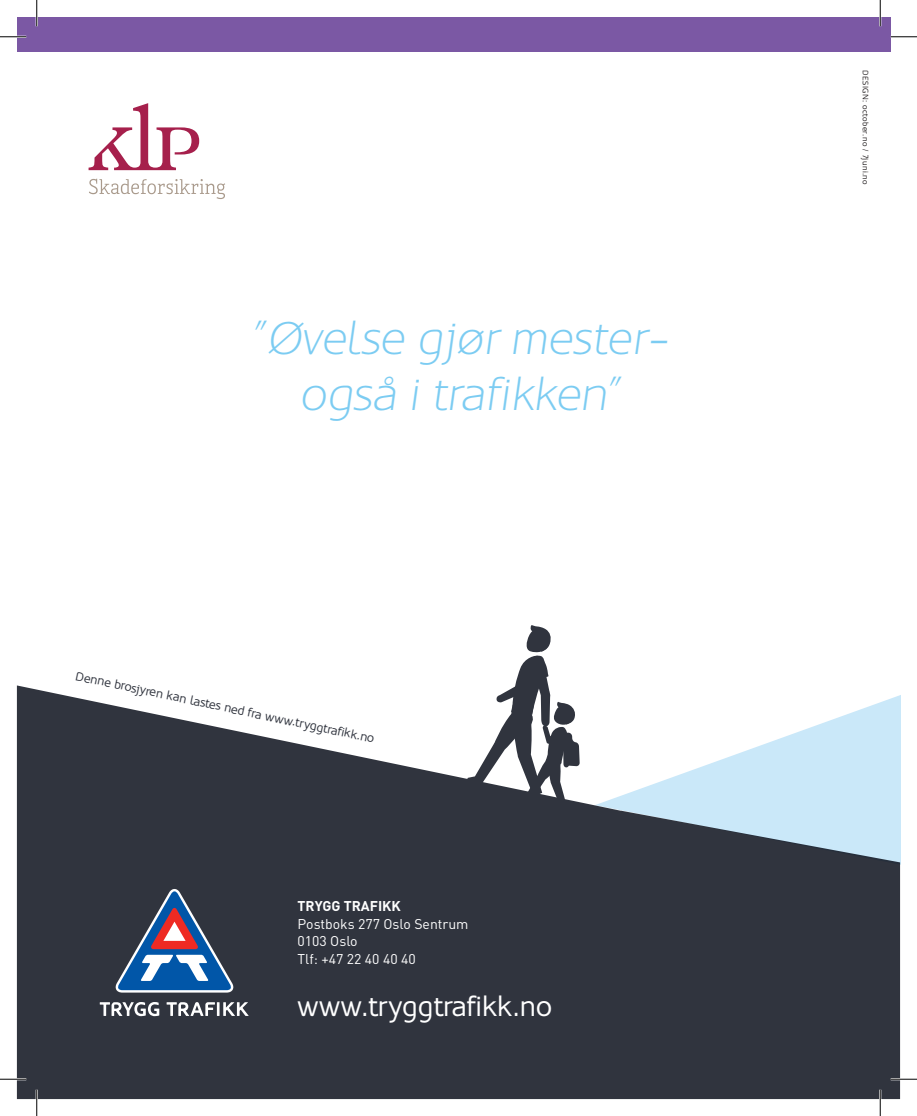
<style>
.page{position:relative;width:917px;height:1116px;background:#fff}
.page>*{position:absolute;margin:0;border:0;box-sizing:border-box;transform-origin:0 0}
.t1{font:italic 300 45.5px "Oblik";color:#7cccf2}
.t2{font:28px "Oblik";color:#fff}
.t3{font:14px "DIN";color:#fff}
.t4{font:700 14px "DIN";color:#fff}
.t5{font:12.25px "Oblik";color:#30343e}
.t6{font:7.88px "Oblik";letter-spacing:.05em;color:#231f20}
</style>
<div class="page">
<svg style="left:17px;top:685px;width:883px;height:413px;background:#42454e"></svg>
<div style="left:17px;top:17px;width:873px;height:35px;background:#7b58a4"></div>
<svg style="left:115px;top:888px;width:119px;height:104px;background:#4c5c7b"></svg>
<svg style="left:100px;top:1001px;width:59px;height:14px"></svg>
<svg style="left:167px;top:1001px;width:82px;height:14px"></svg>
<svg style="left:89px;top:179px;width:136px;height:20px"></svg>
<svg style="left:89px;top:103px;width:110px;height:67px"></svg>
<svg style="left:467px;top:625px;width:113px;height:180px"></svg>
<svg style="left:595px;top:685px;width:305px;height:229px"></svg>
<hr style="left:0;top:36px;width:26px;height:2px;background:#fff">
<hr style="left:0;top:1077px;width:26px;height:3px;background:#fff">
<hr style="left:891px;top:1077px;width:26px;height:3px;background:#fff">
<hr style="left:36px;top:0;width:2px;height:26px;background:#fff">
<hr style="left:36px;top:1089px;width:2px;height:26px;background:#fff">
<hr style="left:879px;top:0;width:2px;height:26px;background:#fff">
<hr style="left:879px;top:1089px;width:2px;height:26px;background:#fff">
<svg style="left:0;top:36px;width:26px;height:1px"></svg>
<svg style="left:891px;top:36px;width:26px;height:1px"></svg>
<svg style="left:0;top:1078px;width:26px;height:1px"></svg>
<svg style="left:891px;top:1078px;width:26px;height:1px"></svg>
<svg style="left:36px;top:0;width:1px;height:26px"></svg>
<svg style="left:36px;top:1089px;width:1px;height:26px"></svg>
<svg style="left:880px;top:0;width:1px;height:26px"></svg>
<svg style="left:880px;top:1089px;width:1px;height:26px"></svg>
<p class="t1" style="left:252px;top:312px;width:419px">”Øvelse gjør mester-</p>
<p class="t1" style="left:300px;top:367px;width:324px">også i trafikken”</p>
<p class="t5" style="left:77px;top:668px;width:307px;rotate:12deg">Denne brosjyren kan lastes ned fra www.tryggtrafikk.no</p>
<p class="t4" style="left:298px;top:896px;width:105px">TRYGG TRAFIKK</p>
<p class="t3" style="left:298px;top:914px;width:173px">Postboks 277 Oslo Sentrum</p>
<p class="t3" style="left:298px;top:932px;width:62px">0103 Oslo</p>
<p class="t3" style="left:298px;top:949px;width:120px">Tlf: +47 22 40 40 40</p>
<p class="t2" style="left:298px;top:990px;width:256px">www.tryggtrafikk.no</p>
<p class="t6" style="left:870px;top:70px;width:116px;rotate:90deg">DESIGN: october.no / 7juni.no</p>
</div>
